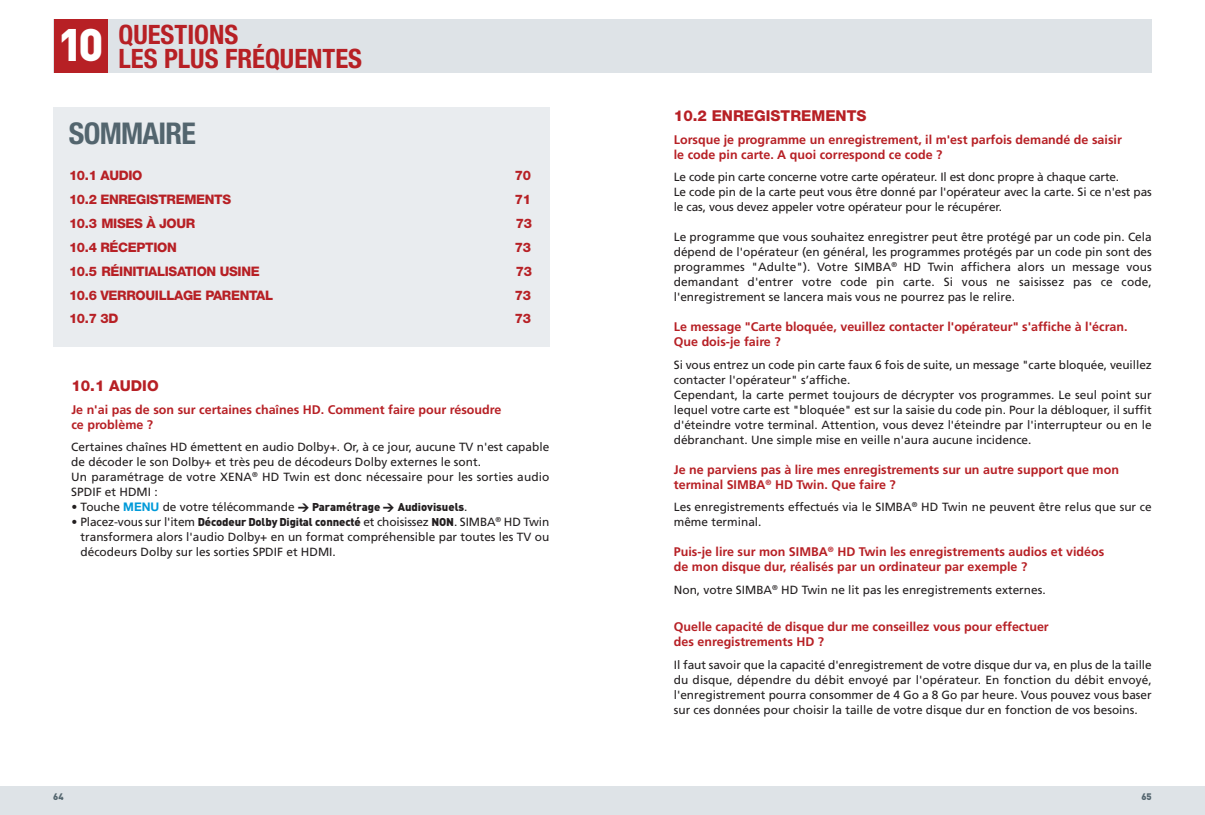
<style>
.page{position:relative;width:1205px;height:815px;background:#fff}
.page>*{position:absolute;margin:0;border:0;box-sizing:border-box;transform-origin:0 0}
.t1{font:700 condensed 30px "Helvetica Neue LT Std";letter-spacing:-.025em;color:#53656e}
.t2{font:700 condensed 26.75px/24.5px "Helvetica Neue LT Std";color:#b72025}
.t3{font:800 15px "Helvetica Neue LT Std";color:#b72025}
.t4{font:800 13.12px "Helvetica Neue LT Std";letter-spacing:-.025em;color:#b72025}
.t5{font:700 12.5px/15px "Frutiger LT Std";color:#b72025}
.t6{font:11.88px/15px "Frutiger LT Std";color:#231f20}
.t7{font:900 9.38px "DIN";color:#53656e}
.s1{font-family:"Helvetica Neue LT Std";font-weight:700;color:#009ad9}
.s2{font-family:"DIN";font-weight:900;font-size:11.25px}
</style>
<div class="page">
<div style="left:602px;top:20px;width:550px;height:53px;background:#dee3e7"></div>
<div style="left:602px;top:787px;width:603px;height:28px;background:#dee3e7"></div>
<div style="left:0;top:787px;width:602px;height:28px;background:#dee3e7"></div>
<div style="left:53px;top:107px;width:496px;height:239px;background:#e9ecef"></div>
<div style="left:53px;top:20px;width:549px;height:53px;background:#dee3e7"></div>
<div style="left:55px;top:20px;width:53px;height:53px;background:#b72025"></div>
<h2 class="t2" style="left:58px;top:24px;width:306px;text-indent:61px">QUESTIONS<br><sup>10</sup> LES PLUS FRÉQUENTES</h2>
<h1 class="t1" style="left:69px;top:122px;width:128px">SOMMAIRE</h1>
<p class="t4" style="left:69px;top:171px;width:75px">10.1 AUDIO</p>
<p class="t4" style="left:515px;top:171px;width:18px">70</p>
<p class="t4" style="left:69px;top:195px;width:164px">10.2 ENREGISTREMENTS</p>
<p class="t4" style="left:515px;top:195px;width:18px">71</p>
<p class="t4" style="left:69px;top:219px;width:128px">10.3 MISES À JOUR</p>
<p class="t4" style="left:516px;top:219px;width:18px">73</p>
<p class="t4" style="left:69px;top:242px;width:109px">10.4 RÉCEPTION</p>
<p class="t4" style="left:515px;top:242px;width:18px">73</p>
<p class="t4" style="left:69px;top:266px;width:192px">10.5 RÉINITIALISATION USINE</p>
<p class="t4" style="left:516px;top:266px;width:18px">73</p>
<p class="t4" style="left:69px;top:290px;width:206px">10.6 VERROUILLAGE PARENTAL</p>
<p class="t4" style="left:515px;top:290px;width:18px">73</p>
<p class="t4" style="left:69px;top:314px;width:51px">10.7 3D</p>
<p class="t4" style="left:515px;top:314px;width:18px">73</p>
<p class="t3" style="left:71px;top:381px;width:89px">10.1 AUDIO</p>
<p class="t5" style="left:71px;top:403px;width:431px">Je n'ai pas de son sur certaines chaînes HD. Comment faire pour résoudre ce problème ?</p>
<p class="t6" style="left:71px;top:441px;width:479px">Certaines chaînes HD émettent en audio Dolby+. Or, à ce jour, aucune TV n'est capable de décoder le son Dolby+ et très peu de décodeurs Dolby externes le sont.<br>Un paramétrage de votre XENA<sup>®</sup> HD Twin est donc nécessaire pour les sorties audio SPDIF et HDMI :</p>
<p class="t6" style="left:71px;top:501px;width:398px">• Touche <span class="s1">MENU</span> de votre télécommande <span class="s2">&gt; Paramétrage &gt; Audiovisuels</span>.</p>
<p class="t6" style="left:80px;top:516px;width:470px;text-align:justify;text-indent:-9px">• Placez-vous sur l'item <span class="s2">Décodeur Dolby Digital connecté</span> et choisissez <span class="s2">NON</span>. SIMBA<sup>®</sup> HD Twin transformera alors l'audio Dolby+ en un format compréhensible par toutes les TV ou décodeurs Dolby sur les sorties SPDIF et HDMI.</p>
<p class="t3" style="left:674px;top:111px;width:194px">10.2 ENREGISTREMENTS</p>
<p class="t5" style="left:674px;top:133px;width:450px">Lorsque je programme un enregistrement, il m'est parfois demandé de saisir le code pin carte. A quoi correspond ce code ?</p>
<p class="t6" style="left:674px;top:171px;width:479px">Le code pin carte concerne votre carte opérateur. Il est donc propre à chaque carte.<br>Le code pin de la carte peut vous être donné par l'opérateur avec la carte. Si ce n'est pas le cas, vous devez appeler votre opérateur pour le récupérer.</p>
<p class="t6" style="left:674px;top:231px;width:479px;text-align:justify">Le programme que vous souhaitez enregistrer peut être protégé par un code pin. Cela dépend de l'opérateur (en général, les programmes protégés par un code pin sont des programmes "Adulte"). Votre SIMBA<sup>®</sup> HD Twin affichera alors un message vous demandant d'entrer votre code pin carte. Si vous ne saisissez pas ce code, l'enregistrement se lancera mais vous ne pourrez pas le relire.</p>
<p class="t5" style="left:674px;top:320px;width:455px">Le message "Carte bloquée, veuillez contacter l'opérateur" s'affiche à l'écran.<br>Que dois-je faire ?</p>
<p class="t6" style="left:674px;top:358px;width:479px">Si vous entrez un code pin carte faux 6 fois de suite, un message "carte bloquée, veuillez contacter l'opérateur" s’affiche.<br>Cependant, la carte permet toujours de décrypter vos programmes. Le seul point sur lequel votre carte est "bloquée" est sur la saisie du code pin. Pour la débloquer, il suffit d'éteindre votre terminal. Attention, vous devez l'éteindre par l'interrupteur ou en le débranchant. Une simple mise en veille n'aura aucune incidence.</p>
<p class="t5" style="left:674px;top:463px;width:447px">Je ne parviens pas à lire mes enregistrements sur un autre support que mon terminal SIMBA<sup>®</sup> HD Twin. Que faire ?</p>
<p class="t6" style="left:674px;top:501px;width:479px">Les enregistrements effectués via le SIMBA<sup>®</sup> HD Twin ne peuvent être relus que sur ce même terminal.</p>
<p class="t5" style="left:674px;top:545px;width:432px">Puis-je lire sur mon SIMBA<sup>®</sup> HD Twin les enregistrements audios et vidéos de mon disque dur, réalisés par un ordinateur par exemple ?</p>
<p class="t6" style="left:674px;top:583px;width:373px">Non, votre SIMBA<sup>®</sup> HD Twin ne lit pas les enregistrements externes.</p>
<p class="t5" style="left:674px;top:620px;width:376px">Quelle capacité de disque dur me conseillez vous pour effectuer des enregistrements HD ?</p>
<p class="t6" style="left:674px;top:658px;width:479px;text-align:justify">Il faut savoir que la capacité d'enregistrement de votre disque dur va, en plus de la taille du disque, dépendre du débit envoyé par l'opérateur. En fonction du débit envoyé, l'enregistrement pourra consommer de 4 Go a 8 Go par heure. Vous pouvez vous baser sur ces données pour choisir la taille de votre disque dur en fonction de vos besoins.</p>
<p class="t7" style="left:53px;top:791px;width:12px">64</p>
<p class="t7" style="left:1141px;top:791px;width:12px">65</p>
</div>
